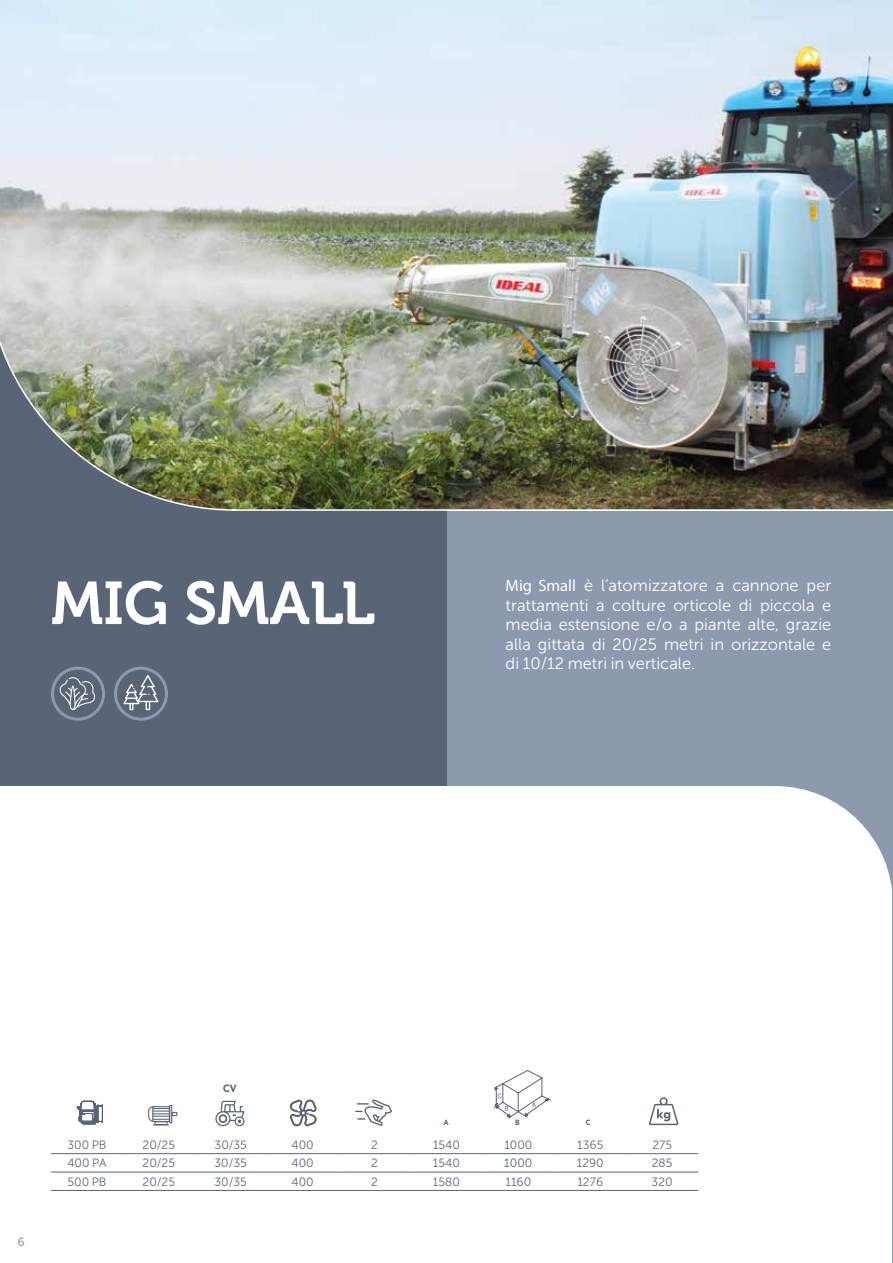
<style>
.page{position:relative;width:893px;height:1263px;background:#fff}
.page>*{position:absolute;margin:0;border:0;box-sizing:border-box;transform-origin:0 0}
.t1{font:60px "Museo 700";color:#fff}
.t2{font:16.5px/19.5px "Museo Sans 300";color:#fff;text-align:justify}
.t3{font:12px "Museo Sans 300";color:#596576}
.t4{font:12px "Museo 500";color:#8d99ae}
.t5{font:900 10.5px "Avenir LT Std";color:#596576;scale:.94 1}
.t6{font:900 7.5px "Avenir LT Std";color:#596576;scale:.94 1}
.s1{font-family:"Myriad Pro"}
</style>
<div class="page">
<hr style="left:892px;top:512px;width:1px;height:751px;background:#8d99ae">
<div style="left:0;top:511px;width:893px;height:275px;background:#8d99ae"></div>
<div style="left:0;top:307px;width:446px;height:479px;background:#596576"></div>
<img style="left:0;top:0;width:893px;height:511px">
<svg style="left:778px;top:786px;width:114px;height:104px"></svg>
<hr style="left:51px;top:1153px;width:72px;height:1px;background:#596576">
<hr style="left:123px;top:1153px;width:72px;height:1px;background:#596576">
<hr style="left:195px;top:1153px;width:72px;height:1px;background:#596576">
<hr style="left:267px;top:1153px;width:72px;height:1px;background:#596576">
<hr style="left:339px;top:1153px;width:72px;height:1px;background:#596576">
<hr style="left:411px;top:1153px;width:71px;height:1px;background:#596576">
<hr style="left:482px;top:1153px;width:72px;height:1px;background:#596576">
<hr style="left:554px;top:1153px;width:72px;height:1px;background:#596576">
<hr style="left:626px;top:1153px;width:72px;height:1px;background:#596576">
<hr style="left:51px;top:1172px;width:72px;height:1px;background:#596576">
<hr style="left:123px;top:1172px;width:72px;height:1px;background:#596576">
<hr style="left:195px;top:1172px;width:72px;height:1px;background:#596576">
<hr style="left:267px;top:1172px;width:72px;height:1px;background:#596576">
<hr style="left:339px;top:1172px;width:72px;height:1px;background:#596576">
<hr style="left:411px;top:1172px;width:71px;height:1px;background:#596576">
<hr style="left:482px;top:1172px;width:72px;height:1px;background:#596576">
<hr style="left:554px;top:1172px;width:72px;height:1px;background:#596576">
<hr style="left:626px;top:1172px;width:72px;height:1px;background:#596576">
<hr style="left:51px;top:1190px;width:72px;height:1px;background:#596576">
<hr style="left:123px;top:1190px;width:72px;height:1px;background:#596576">
<hr style="left:195px;top:1190px;width:72px;height:1px;background:#596576">
<hr style="left:267px;top:1190px;width:72px;height:1px;background:#596576">
<hr style="left:339px;top:1190px;width:72px;height:1px;background:#596576">
<hr style="left:411px;top:1190px;width:71px;height:1px;background:#596576">
<hr style="left:482px;top:1190px;width:72px;height:1px;background:#596576">
<hr style="left:554px;top:1190px;width:72px;height:1px;background:#596576">
<hr style="left:626px;top:1190px;width:72px;height:1px;background:#596576">
<svg style="left:355px;top:1099px;width:37px;height:27px"></svg>
<div style="left:148px;top:1106px;width:12px;height:16px;border:1px solid #596576;border-radius:5px"></div>
<svg style="left:152px;top:1106px;width:17px;height:16px"></svg>
<div style="left:169px;top:1105px;width:3px;height:18px;border:1px solid #596576"></div>
<svg style="left:153px;top:1108px;width:24px;height:17px"></svg>
<svg style="left:649px;top:1097px;width:29px;height:28px"></svg>
<svg style="left:494px;top:1070px;width:56px;height:48px"></svg>
<svg style="left:215px;top:1101px;width:29px;height:25px"></svg>
<svg style="left:77px;top:1101px;width:26px;height:23px"></svg>
<svg style="left:290px;top:1099px;width:27px;height:27px"></svg>
<div style="left:114px;top:667px;width:54px;height:54px;border:3px solid #8d99ae;border-radius:50%"></div>
<svg style="left:123px;top:675px;width:36px;height:35px"></svg>
<div style="left:51px;top:667px;width:54px;height:54px;border:3px solid #8d99ae;border-radius:50%"></div>
<svg style="left:60px;top:677px;width:36px;height:33px"></svg>
<h1 class="t1" style="left:51px;top:570px;width:325px">MIG SMALL</h1>
<p class="t2" style="left:506px;top:576px;width:327px"><span class="s1">Mig Small</span> è l’atomizzatore a cannone per trattamenti a colture orticole di piccola e media estensione e/o a piante alte, grazie alla gittata di 20/25 metri in orizzontale e di 10/12 metri in verticale.</p>
<p class="t4" style="left:18px;top:1235px;width:8px">6</p>
<p class="t5" style="left:223px;top:1082px;width:16px">CV</p>
<p class="t6" style="left:443px;top:1118px;width:7px">A</p>
<p class="t6" style="left:515px;top:1118px;width:6px">B</p>
<p class="t6" style="left:586px;top:1118px;width:7px">C</p>
<p class="t3" style="left:67px;top:1138px;width:41px">300 PB</p>
<p class="t3" style="left:143px;top:1138px;width:34px">20/25</p>
<p class="t3" style="left:215px;top:1138px;width:34px">30/35</p>
<p class="t3" style="left:292px;top:1138px;width:24px">400</p>
<p class="t3" style="left:371px;top:1138px;width:8px">2</p>
<p class="t3" style="left:433px;top:1138px;width:28px">1540</p>
<p class="t3" style="left:504px;top:1138px;width:30px">1000</p>
<p class="t3" style="left:577px;top:1138px;width:28px">1365</p>
<p class="t3" style="left:652px;top:1138px;width:21px">275</p>
<p class="t3" style="left:67px;top:1157px;width:40px">400 PA</p>
<p class="t3" style="left:143px;top:1157px;width:34px">20/25</p>
<p class="t3" style="left:215px;top:1157px;width:34px">30/35</p>
<p class="t3" style="left:292px;top:1157px;width:24px">400</p>
<p class="t3" style="left:371px;top:1157px;width:8px">2</p>
<p class="t3" style="left:433px;top:1157px;width:28px">1540</p>
<p class="t3" style="left:504px;top:1157px;width:30px">1000</p>
<p class="t3" style="left:577px;top:1157px;width:28px">1290</p>
<p class="t3" style="left:652px;top:1157px;width:22px">285</p>
<p class="t3" style="left:67px;top:1175px;width:40px">500 PB</p>
<p class="t3" style="left:143px;top:1175px;width:34px">20/25</p>
<p class="t3" style="left:215px;top:1175px;width:34px">30/35</p>
<p class="t3" style="left:292px;top:1175px;width:24px">400</p>
<p class="t3" style="left:371px;top:1175px;width:8px">2</p>
<p class="t3" style="left:433px;top:1175px;width:29px">1580</p>
<p class="t3" style="left:505px;top:1175px;width:27px">1160</p>
<p class="t3" style="left:577px;top:1175px;width:27px">1276</p>
<p class="t3" style="left:652px;top:1175px;width:23px">320</p>
</div>
